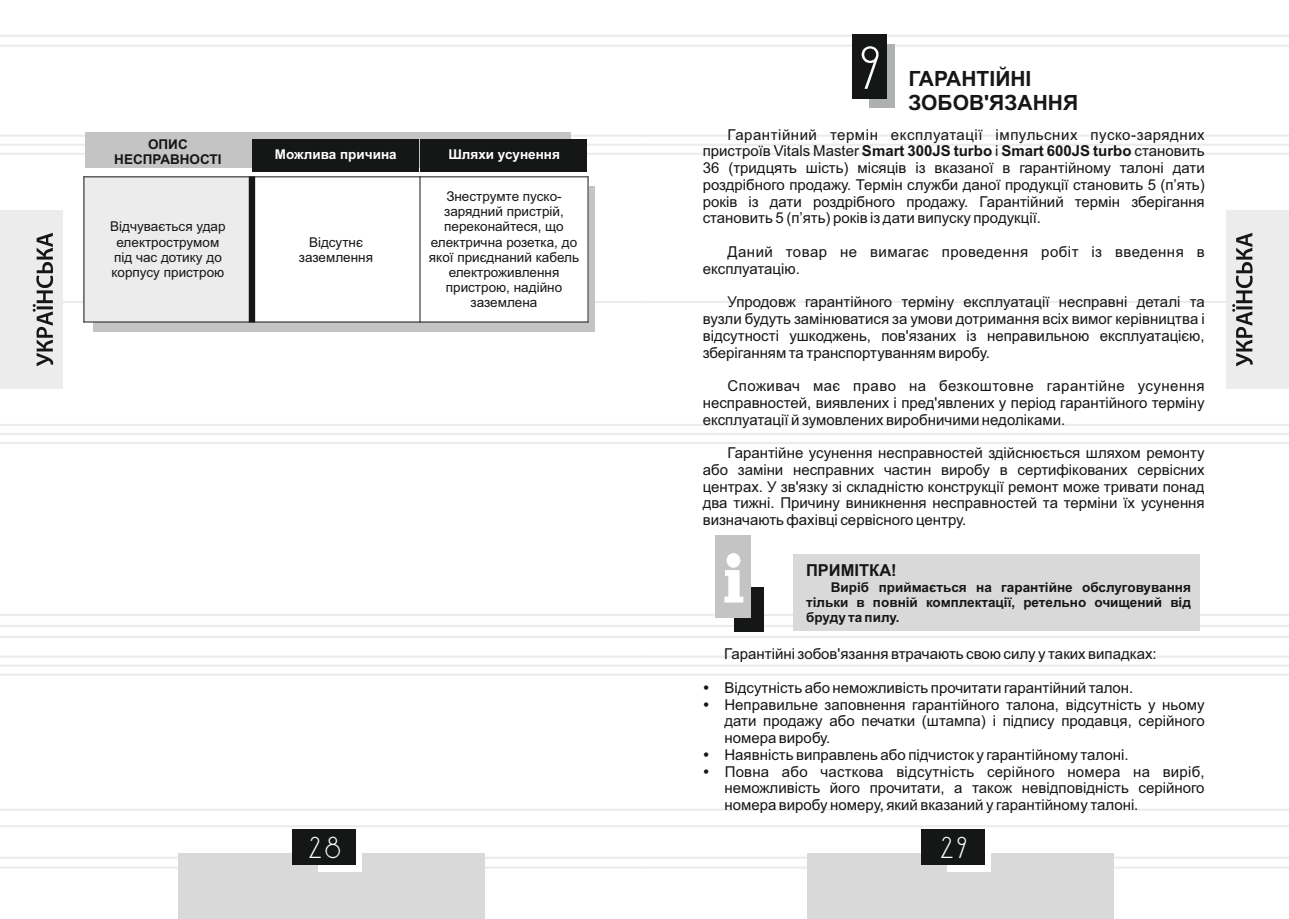
<style>
.page{position:relative;width:1289px;height:919px;background:#fff}
.page>*{position:absolute;margin:0;border:0;box-sizing:border-box;transform-origin:0 0}
.t1{font:52.5px "DS Standart Cyr";color:#fff}
.t2{font:26.25px "DS Standart Cyr";color:#fff}
.t3{font:700 21px/23.4px "Arial";color:#151616}
.t4{font:700 16.5px "Arial";color:#151616}
.t5{font:15px/16.8px "Arial";color:#151616;text-align:justify}
.t6{font:15px/16.8px "Arial";letter-spacing:.03em;color:#151616}
.t7{font:13.5px/15.1px "Arial";color:#151616;text-align:center}
.t8{font:700 13.5px/15.1px "Arial";color:#151616;text-align:center}
.t9{font:700 13.5px "Arial";color:#fff}
.s1{font-weight:700}
</style>
<div class="page">
<hr style="left:644px;top:135px;width:644px;height:2px;background:#ececec">
<hr style="left:644px;top:153px;width:644px;height:2px;background:#ececec">
<hr style="left:644px;top:424px;width:644px;height:2px;background:#ececec">
<hr style="left:644px;top:442px;width:644px;height:2px;background:#ececec">
<hr style="left:644px;top:614px;width:644px;height:2px;background:#ececec">
<hr style="left:644px;top:635px;width:644px;height:3px;background:#ececec">
<hr style="left:644px;top:655px;width:644px;height:2px;background:#ececec">
<hr style="left:644px;top:673px;width:644px;height:2px;background:#ececec">
<hr style="left:644px;top:856px;width:644px;height:2px;background:#ececec">
<hr style="left:644px;top:866px;width:644px;height:2px;background:#ececec">
<hr style="left:644px;top:35px;width:644px;height:2px;background:#ececec">
<hr style="left:644px;top:45px;width:644px;height:2px;background:#ececec">
<hr style="left:644px;top:808px;width:644px;height:2px;background:#ececec">
<hr style="left:644px;top:825px;width:644px;height:2px;background:#ececec">
<hr style="left:644px;top:301px;width:644px;height:2px;background:#ececec">
<hr style="left:0;top:135px;width:644px;height:2px;background:#ececec">
<svg style="left:0;top:143px;width:1288px;height:4px"></svg>
<hr style="left:0;top:153px;width:644px;height:2px;background:#ececec">
<hr style="left:0;top:424px;width:644px;height:2px;background:#ececec">
<hr style="left:0;top:433px;width:1288px;height:2px;background:#ececec">
<hr style="left:0;top:442px;width:644px;height:2px;background:#ececec">
<hr style="left:0;top:614px;width:644px;height:2px;background:#ececec">
<svg style="left:0;top:623px;width:1288px;height:5px"></svg>
<hr style="left:0;top:635px;width:644px;height:3px;background:#ececec">
<hr style="left:0;top:655px;width:644px;height:2px;background:#ececec">
<hr style="left:0;top:664px;width:1288px;height:3px;background:#f1f1f1">
<hr style="left:0;top:673px;width:644px;height:2px;background:#ececec">
<hr style="left:0;top:856px;width:644px;height:2px;background:#ececec">
<hr style="left:0;top:866px;width:644px;height:2px;background:#ececec">
<hr style="left:0;top:35px;width:644px;height:2px;background:#ececec">
<hr style="left:0;top:45px;width:644px;height:2px;background:#ececec">
<hr style="left:0;top:808px;width:644px;height:2px;background:#ececec">
<hr style="left:0;top:825px;width:644px;height:2px;background:#ececec">
<hr style="left:0;top:301px;width:644px;height:2px;background:#ececec">
<div style="left:0;top:210px;width:62px;height:179px;background:#ececec"></div>
<svg style="left:33px;top:233px;width:20px;height:133px"></svg>
<div style="left:1226px;top:210px;width:62px;height:179px;background:#ececec"></div>
<svg style="left:1232px;top:233px;width:20px;height:133px"></svg>
<div style="left:178px;top:853px;width:307px;height:65px;background:#d9d9da"></div>
<div style="left:318px;top:832px;width:44px;height:39px;background:#fff"></div>
<div style="left:292px;top:829px;width:64px;height:36px;background:#151616"></div>
<div style="left:807px;top:853px;width:306px;height:65px;background:#d9d9da"></div>
<div style="left:946px;top:832px;width:44px;height:39px;background:#fff"></div>
<div style="left:920px;top:829px;width:64px;height:36px;background:#151616"></div>
<div style="left:94px;top:186px;width:501px;height:146px;background:#c4c4c5"></div>
<div style="left:86px;top:132px;width:485px;height:35px;background:#c4c4c5"></div>
<div style="left:252px;top:139px;width:167px;height:33px;background:#151616"></div>
<div style="left:420px;top:139px;width:167px;height:33px;background:#151616"></div>
<div style="left:84px;top:177px;width:168px;height:145px;background:#ececec"></div>
<div style="left:252px;top:177px;width:168px;height:145px;background:#fff"></div>
<div style="left:420px;top:177px;width:168px;height:145px;background:#fff"></div>
<hr style="left:83px;top:176px;width:1px;height:146px;background:#151616">
<div style="left:249px;top:176px;width:6px;height:146px;background:#151616"></div>
<hr style="left:419px;top:176px;width:1px;height:146px;background:#151616">
<hr style="left:587px;top:176px;width:1px;height:146px;background:#151616">
<hr style="left:83px;top:321px;width:505px;height:1px;background:#151616">
<hr style="left:83px;top:176px;width:505px;height:1px;background:#151616">
<div style="left:869px;top:45px;width:26px;height:63px;background:#afb0b0"></div>
<div style="left:852px;top:34px;width:34px;height:65px;background:#151616"></div>
<div style="left:734px;top:586px;width:29px;height:45px;background:#151616"></div>
<div style="left:715px;top:535px;width:36px;height:83px;background:#c4c4c5"></div>
<svg style="left:724px;top:553px;width:19px;height:49px"></svg>
<div style="left:793px;top:554px;width:406px;height:77px;background:#d9d9da"></div>
<p class="t8" style="left:114px;top:137px;width:109px">ОПИС<br>НЕСПРАВНОСТІ</p>
<p class="t7" style="left:110px;top:220px;width:117px">Відчувається удар електрострумом під час дотику до корпусу пристрою</p>
<p class="t9" style="left:275px;top:149px;width:123px">Можлива причина</p>
<p class="t9" style="left:448px;top:149px;width:113px">Шляхи усунення</p>
<p class="t7" style="left:299px;top:235px;width:75px">Відсутнє заземлення</p>
<p class="t7" style="left:429px;top:190px;width:152px">Знеструмте пуско&shy;зарядний пристрій, переконайтеся, що електрична розетка, до якої приєднаний кабель електроживлення пристрою, надійно заземлена</p>
<h1 class="t1" style="left:860px;top:46px;width:21px">9</h1>
<h3 class="t3" style="left:908px;top:69px;width:171px">ГАРАНТІЙНІ<br>ЗОБОВ'ЯЗАННЯ</h3>
<p class="t5" style="left:702px;top:127px;width:503px;text-indent:25px">Гарантійний термін експлуатації імпульсних пуско-зарядних пристроїв Vitals Master <span class="s1">Smart 300JS turbo</span> і <span class="s1">Smart 600JS turbo</span> становить 36 (тридцять шість) місяців із вказаної в гарантійному талоні дати роздрібного продажу. Термін служби даної продукції становить 5 (п’ять) років із дати роздрібного продажу. Гарантійний термін зберігання становить 5 (п’ять) років із дати випуску продукції.</p>
<p class="t6" style="left:702px;top:244px;width:503px;text-indent:25px">Даний товар не вимагає проведення робіт із введення в експлуатацію.</p>
<p class="t5" style="left:702px;top:295px;width:503px;text-indent:25px">Упродовж гарантійного терміну експлуатації несправні деталі та вузли будуть замінюватися за умови дотримання всіх вимог керівництва і відсутності ушкоджень, пов'язаних із неправильною експлуатацією, зберіганням та транспортуванням виробу.</p>
<p class="t5" style="left:702px;top:379px;width:503px;text-indent:25px">Споживач має право на безкоштовне гарантійне усунення несправностей, виявлених і пред'явлених у період гарантійного терміну експлуатації й зумовлених виробничими недоліками.</p>
<p class="t5" style="left:702px;top:446px;width:503px;text-indent:25px">Гарантійне усунення несправностей здійснюється шляхом ремонту або заміни несправних частин виробу в сертифікованих сервісних центрах. У зв'язку зі складністю конструкції ремонт може тривати понад два тижні. Причину виникнення несправностей та терміни їх усунення визначають фахівці сервісного центру.</p>
<p class="t4" style="left:806px;top:563px;width:92px">ПРИМІТКА!</p>
<p class="t8" style="left:806px;top:580px;width:386px;text-align:justify;text-indent:25px">Виріб приймається на гарантійне обслуговування тільки в повній комплектації, ретельно очищений від бруду та пилу.</p>
<p class="t5" style="left:724px;top:647px;width:434px">Гарантійні зобов'язання втрачають свою силу у таких випадках:</p>
<p class="t5" style="left:724px;top:680px;width:482px;text-align:left">Відсутність або неможливість прочитати гарантійний талон.<br>Неправильне заповнення гарантійного талона, відсутність у ньому дати продажу або печатки (штампа) і підпису продавця, серійного номера виробу.<br>Наявність виправлень або підчисток у гарантійному талоні.<br>Повна або часткова відсутність серійного номера на виріб, неможливість його прочитати, а також невідповідність серійного номера виробу номеру, який вказаний у гарантійному талоні.</p>
<h2 class="t2" style="left:309px;top:836px;width:34px">28</h2>
<h2 class="t2" style="left:940px;top:836px;width:28px">29</h2>
</div>
